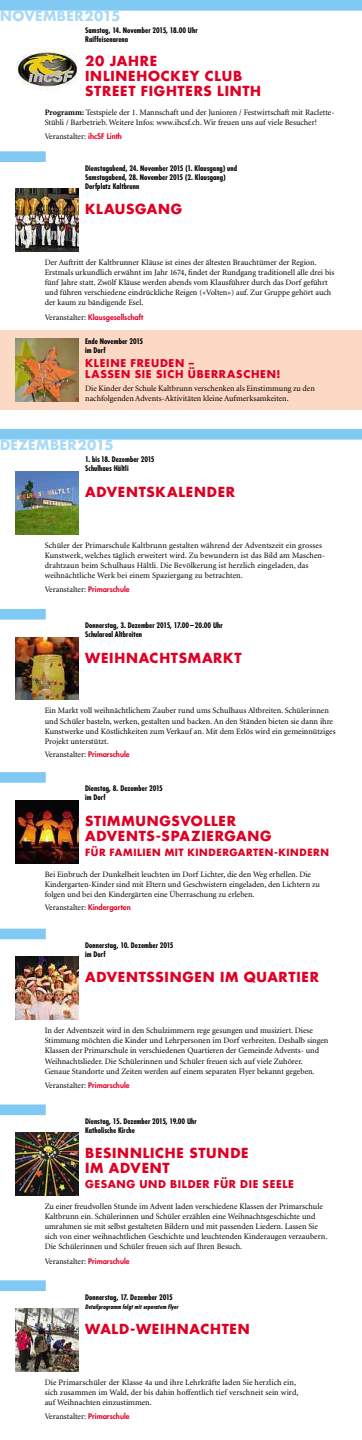
<style>
.page{position:relative;width:362px;height:1440px;background:#fff}
.page>*{position:absolute;margin:0;border:0;box-sizing:border-box;transform-origin:0 0}
.t1{font:700 13.5px/15px "Futura";letter-spacing:.055em;color:#de0024}
.t2{font:700 13.5px "Futura";letter-spacing:.035em;color:#a8d9f7}
.t3{font:700 10.5px/11.2px "Futura";letter-spacing:.07em;color:#de0024}
.t4{font:700 9.75px "Futura";letter-spacing:.06em;color:#de0024}
.t5{font:8.25px/10.1px "Minion";color:#000}
.t6{font:700 condensed 7.5px/9px "Futura";letter-spacing:.01em;color:#000}
.t7{font:800 7.5px "Futura";color:#de0024}
.t8{font:italic 700 condensed 6px "Futura";letter-spacing:.015em;color:#000}
.s1{font-weight:700}
.s2{font-family:"Futura";font-weight:800;font-size:7.5px;color:#de0024}
.s3{font-family:"Minion";font-weight:400;font-size:8.25px;color:#000}
</style>
<div class="page">
<div style="left:0;top:0;width:361px;height:11px;background:#80c9f2"></div>
<div style="left:0;top:151px;width:46px;height:11px;background:#80c9f2"></div>
<div style="left:0;top:429px;width:361px;height:10px;background:#80c9f2"></div>
<div style="left:0;top:609px;width:46px;height:10px;background:#80c9f2"></div>
<div style="left:0;top:772px;width:46px;height:10px;background:#80c9f2"></div>
<div style="left:0;top:928px;width:46px;height:11px;background:#80c9f2"></div>
<div style="left:0;top:1104px;width:46px;height:11px;background:#80c9f2"></div>
<div style="left:0;top:1280px;width:46px;height:10px;background:#80c9f2"></div>
<img style="left:16px;top:49px;width:62px;height:42px">
<img style="left:16px;top:189px;width:63px;height:62px">
<img style="left:16px;top:471px;width:62px;height:63px">
<img style="left:16px;top:637px;width:62px;height:63px">
<img style="left:16px;top:800px;width:62px;height:63px">
<img style="left:16px;top:956px;width:62px;height:63px">
<img style="left:16px;top:1132px;width:63px;height:63px">
<img style="left:16px;top:1308px;width:63px;height:63px">
<div style="left:0;top:331px;width:361px;height:79px;background:#fcd9c4"></div>
<img style="left:16px;top:338px;width:63px;height:63px">
<h1 class="t2" style="left:0;top:10px;width:122px">NOVEMBER2015</h1>
<p class="t6" style="left:85px;top:27px;width:114px">Samstag, 14. November 2015, 18.00 Uhr<br>Raiffeisenarena</p>
<h1 class="t1" style="left:85px;top:55px;width:177px">20 JAHRE<br>INLINEHOCKEY CLUB<br>STREET FIGHTERS LINTH</h1>
<p class="t5" style="left:45px;top:107px;width:291px"><span class="s1">Programm:</span> Testspiele der 1. Mannschaft und der Junioren / Festwirtschaft mit Raclette-<br>Stübli / Barbetrieb. Weitere Infos: www.ihcsf.ch. Wir freuen uns auf viele Besucher!</p>
<p class="t5" style="left:45px;top:131px;width:79px">Veranstalter: <span class="s2">ihcSF Linth</span></p>
<p class="t6" style="left:85px;top:164px;width:153px">Dienstagabend, 24. November 2015 (1. Klausgang) und<br>Samstagabend, 28. November 2015 (2. Klausgang)<br>Dorfplatz Kaltbrunn</p>
<h1 class="t1" style="left:85px;top:203px;width:98px">KLAUSGANG</h1>
<p class="t5" style="left:45px;top:257px;width:291px">Der Auftritt der Kaltbrunner Kläuse ist eines der ältesten Brauchtümer der Region.<br>Erstmals urkundlich erwähnt im Jahr 1674, findet der Rundgang traditionell alle drei bis fünf Jahre statt. Zwölf Kläuse werden abends vom Klausführer durch das Dorf geführt und führen verschiedene eindrückliche Reigen («Volten») auf. Zur Gruppe gehört auch der kaum zu bändigende Esel.</p>
<p class="t7" style="left:45px;top:314px;width:100px"><span class="s3">Veranstalter:</span> Klausgesellschaft</p>
<p class="t6" style="left:85px;top:338px;width:59px">Ende November 2015 im Dorf</p>
<p class="t3" style="left:85px;top:359px;width:197px">KLEINE FREUDEN –<br>LASSEN SIE SICH ÜBERRASCHEN!</p>
<p class="t5" style="left:85px;top:383px;width:231px">Die Kinder der Schule Kaltbrunn verschenken als Einstimmung zu den nach folgenden Advents-Aktivitäten kleine Aufmerksamkeiten.</p>
<h1 class="t2" style="left:0;top:439px;width:115px">DEZEMBER2015</h1>
<p class="t6" style="left:85px;top:456px;width:71px">1. bis 18. Dezember 2015<br>Schulhaus Hältli</p>
<h1 class="t1" style="left:85px;top:486px;width:151px">ADVENTSKALENDER</h1>
<p class="t5" style="left:45px;top:540px;width:282px">Schüler der Primarschule Kaltbrunn gestalten während der Adventszeit ein grosses Kunstwerk, welches täglich erweitert wird. Zu bewundern ist das Bild am Maschen&shy;drahtzaun beim Schulhaus Hältli. Die Bevölkerung ist herzlich eingeladen, das weihnächtliche Werk bei einem Spaziergang zu betrachten.</p>
<p class="t5" style="left:45px;top:584px;width:86px">Veranstalter: <span class="s2">Primarschule</span></p>
<p class="t6" style="left:85px;top:621px;width:139px">Donnerstag, 3. Dezember 2015, 17.00 – 20.00 Uhr<br>Schulareal Altbreiten</p>
<h1 class="t1" style="left:85px;top:651px;width:158px">WEIHNACHTSMARKT</h1>
<p class="t5" style="left:45px;top:705px;width:292px">Ein Markt voll weihnächtlichem Zauber rund ums Schulhaus Altbreiten. Schülerinnen und Schüler basteln, werken, gestalten und backen. An den Ständen bieten sie dann ihre Kunstwerke und Köstlichkeiten zum Verkauf an. Mit dem Erlös wird ein gemeinnütziges Projekt unterstützt.</p>
<p class="t5" style="left:45px;top:749px;width:86px">Veranstalter: <span class="s2">Primarschule</span></p>
<p class="t6" style="left:85px;top:785px;width:79px">Dienstag, 8. Dezember 2015 im Dorf</p>
<h1 class="t1" style="left:85px;top:815px;width:188px">STIMMUNGSVOLLER<br>ADVENTS -SPAZIERGANG</h1>
<p class="t4" style="left:85px;top:848px;width:245px">FÜR FAMILIEN MIT KINDERGARTEN-KINDERN</p>
<p class="t5" style="left:45px;top:868px;width:276px">Bei Einbruch der Dunkelheit leuchten im Dorf Lichter, die den Weg erhellen. Die<br>Kindergarten-Kinder sind mit Eltern und Geschwistern eingeladen, den Lichtern zu folgen und bei den Kindergärten eine Überraschung zu erleben.</p>
<p class="t5" style="left:45px;top:902px;width:87px">Veranstalter: <span class="s2">Kindergarten</span></p>
<p class="t6" style="left:85px;top:941px;width:90px">Donnerstag, 10. Dezember 2015 im Dorf</p>
<h1 class="t1" style="left:85px;top:971px;width:235px">ADVENTSSINGEN IM QUARTIER</h1>
<p class="t5" style="left:45px;top:1025px;width:285px">In der Adventszeit wird in den Schulzimmern rege gesungen und musiziert. Diese Stimmung möchten die Kinder und Lehrpersonen im Dorf verbreiten. Deshalb singen Klassen der Primarschule in verschiedenen Quartieren der Gemeinde Advents- und Weihnachtslieder. Die Schülerinnen und Schüler freuen sich auf viele Zuhörer.<br>Genaue Standorte und Zeiten werden auf einem separaten Flyer bekannt gegeben.</p>
<p class="t5" style="left:45px;top:1080px;width:86px">Veranstalter: <span class="s2">Primarschule</span></p>
<p class="t6" style="left:85px;top:1117px;width:113px">Dienstag, 15. Dezember 2015, 19.00 Uhr<br>Katholische Kirche</p>
<h1 class="t1" style="left:85px;top:1147px;width:165px">BESINNLICHE STUNDE<br>IM ADVENT</h1>
<p class="t3" style="left:85px;top:1179px;width:210px">GESANG UND BILDER FÜR DIE SEELE</p>
<p class="t5" style="left:45px;top:1200px;width:284px">Zu einer freudvollen Stunde im Advent laden verschiedene Klassen der Primarschule Kaltbrunn ein. Schülerinnen und Schüler erzählen eine Weihnachtsgeschichte und umrahmen sie mit selbst gestalteten Bildern und mit passenden Liedern. Lassen Sie sich von einer weihnachtlichen Geschichte und leuchtenden Kinderaugen verzaubern.<br>Die Schülerinnen und Schüler freuen sich auf Ihren Besuch.</p>
<p class="t5" style="left:45px;top:1255px;width:86px">Veranstalter: <span class="s2">Primarschule</span></p>
<p class="t6" style="left:85px;top:1293px;width:89px">Donnerstag, 17. Dezember 2015</p>
<p class="t8" style="left:85px;top:1302px;width:95px">Detailprogramm folgt mit separatem Flyer</p>
<h1 class="t1" style="left:85px;top:1323px;width:166px">WALD-WEIHNACHTEN</h1>
<p class="t5" style="left:45px;top:1376px;width:255px">Die Primarschüler der Klasse 4a und ihre Lehrkräfte laden Sie herzlich ein, sich zusammen im Wald, der bis dahin hoffentlich tief verschneit sein wird, auf Weihnachten einzustimmen.</p>
<p class="t5" style="left:45px;top:1411px;width:86px">Veranstalter: <span class="s2">Primarschule</span></p>
</div>
